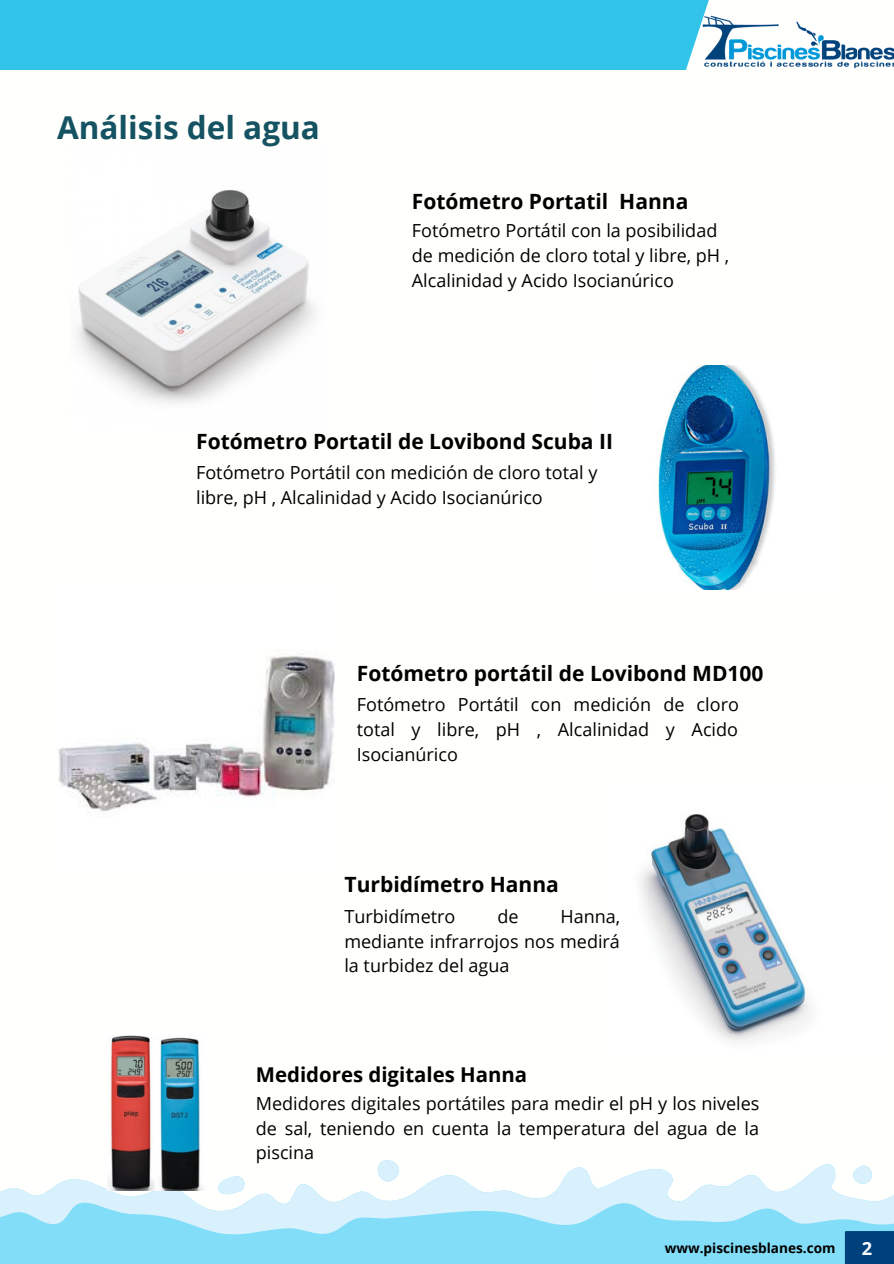
<style>
.page{position:relative;width:894px;height:1264px;background:#fff}
.page>*{position:absolute;margin:0;border:0;box-sizing:border-box;transform-origin:0 0}
.t1{font:700 31.5px "Open Sans";color:#155262}
.t2{font:700 21px "Open Sans";color:#000}
.t3{font:700 20.4px "Open Sans";color:#000}
.t4{font:700 18.15px "Open Sans";color:#fff}
.t5{font:18px/24.8px "Open Sans";color:#000;text-align:justify}
.t6{font:700 13.65px "Open Sans";color:#000}
</style>
<div class="page">
<div style="left:0;top:0;width:893px;height:70px;background:#31c3e8"></div>
<svg style="left:686px;top:0;width:207px;height:70px"></svg>
<img style="left:700px;top:13px;width:193px;height:55px">
<img style="left:77px;top:190px;width:238px;height:213px">
<img style="left:658px;top:365px;width:117px;height:224px">
<img style="left:640px;top:814px;width:170px;height:228px">
<div style="left:0;top:1237px;width:844px;height:26px;background:#81ddf8"></div>
<svg style="left:0;top:1160px;width:893px;height:77px"></svg>
<svg style="left:848px;top:1165px;width:24px;height:19px"></svg>
<img style="left:107px;top:1035px;width:98px;height:154px">
<img style="left:58px;top:655px;width:277px;height:157px">
<div style="left:844px;top:1230px;width:49px;height:33px;background:#00417d"></div>
<p class="t1" style="left:57px;top:105px;width:264px">Análisis del agua</p>
<p class="t2" style="left:412px;top:186px;width:278px">Fotómetro Portatil Hanna</p>
<p class="t5" style="left:412px;top:218px;width:319px;text-align:left">Fotómetro Portátil con la posibilidad de medición de cloro total y libre, pH ,<br>Alcalinidad y Acido Isocianúrico</p>
<p class="t2" style="left:196px;top:427px;width:418px">Fotómetro Portatil de Lovibond Scuba II</p>
<p class="t5" style="left:196px;top:459px;width:402px">Fotómetro Portátil con medición de cloro total y libre, pH , Alcalinidad y Acido Isocianúrico</p>
<p class="t2" style="left:357px;top:658px;width:408px">Fotómetro portátil de Lovibond MD100</p>
<p class="t5" style="left:357px;top:692px;width:383px">Fotómetro Portátil con medición de cloro total y libre, pH , Alcalinidad y Acido Isocianúrico</p>
<p class="t2" style="left:344px;top:869px;width:216px">Turbidímetro Hanna</p>
<p class="t5" style="left:344px;top:903px;width:112px">Turbidímetro</p>
<p class="t5" style="left:497px;top:903px;width:23px">de</p>
<p class="t5" style="left:344px;top:903px;width:277px;text-indent:216px">Hanna, mediante infrarrojos nos medirá la turbidez del agua</p>
<p class="t3" style="left:256px;top:1060px;width:273px">Medidores digitales Hanna</p>
<p class="t5" style="left:256px;top:1090px;width:505px">Medidores digitales portátiles para medir el pH y los niveles de sal, teniendo en cuenta la temperatura del agua de la piscina</p>
<p class="t6" style="left:664px;top:1238px;width:172px">www.piscinesblanes.com</p>
<p class="t4" style="left:861px;top:1235px;width:12px">2</p>
</div>
